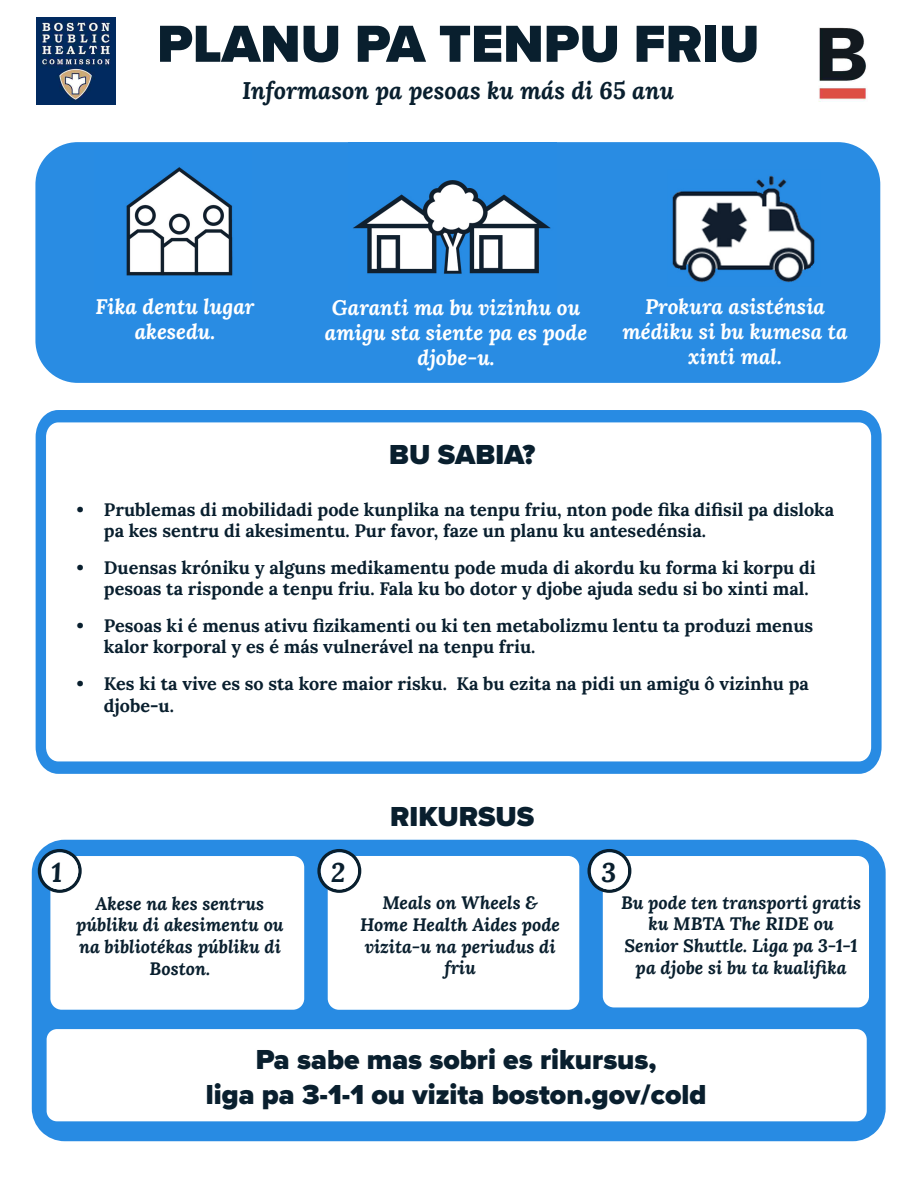
<style>
.page{position:relative;width:918px;height:1188px;background:#fff}
.page>*{position:absolute;margin:0;border:0;box-sizing:border-box;transform-origin:0 0}
.t1{font:900 54px "Proxima Nova";color:#091f2e}
.t2{font:900 28.5px/34.2px "Proxima Nova";color:#091f2e;text-align:center}
.t3{font:italic 700 27px "Lora";color:#091f2e}
.t4{font:italic 700 24px "Lora";color:#091f2e}
.t5{font:italic 700 21px/25.2px "Lora";color:#fff;text-align:center}
.t6{font:700 18px/21.6px "Lora";color:#091f2e}
.t7{font:italic 700 18px/21.6px "Lora";color:#091f2e;text-align:center}
</style>
<div class="page">
<div style="left:35px;top:142px;width:845px;height:241px;background:#298ce3;border-radius:42px"></div>
<img style="left:353px;top:180px;width:198px;height:94px">
<img style="left:126px;top:167px;width:107px;height:109px">
<img style="left:672px;top:175px;width:143px;height:108px">
<img style="left:37px;top:18px;width:79px;height:86px">
<svg style="left:36px;top:410px;width:846px;height:364px"></svg>
<div style="left:32px;top:840px;width:854px;height:301px;background:#288be3"></div>
<div style="left:40px;top:846px;width:275px;height:174px;background:#288be3"></div>
<div style="left:317px;top:846px;width:273px;height:174px;background:#288be3"></div>
<svg style="left:592px;top:846px;width:287px;height:172px"></svg>
<svg style="left:38px;top:849px;width:271px;height:166px"></svg>
<svg style="left:317px;top:849px;width:314px;height:166px"></svg>
<svg style="left:47px;top:1029px;width:820px;height:92px"></svg>
<img style="left:818px;top:27px;width:50px;height:75px">
<p class="t1" style="left:157px;top:4px;width:604px">PLANU PA TENPU FRIU</p>
<p class="t4" style="left:242px;top:74px;width:433px">Informason pa pesoas ku más di 65 anu</p>
<p class="t5" style="left:96px;top:294px;width:160px">Fika dentu lugar akesedu.</p>
<p class="t5" style="left:325px;top:295px;width:264px">Garanti ma bu vizinhu ou amigu sta siente pa es pode djobe-u.</p>
<p class="t5" style="left:622px;top:294px;width:227px">Prokura asisténsia médiku si bu kumesa ta xinti mal.</p>
<p class="t2" style="left:389px;top:437px;width:147px">BU SABIA?</p>
<p class="t6" style="left:104px;top:498px;width:732px;text-indent:-27px">• Prublemas di mobilidadi pode kunplika na tenpu friu, nton pode fika difisil pa disloka pa kes sentru di akesimentu. Pur favor, faze un planu ku antesedénsia.</p>
<p class="t6" style="left:104px;top:556px;width:713px;text-indent:-27px">• Duensas króniku y alguns medikamentu pode muda di akordu ku forma ki korpu di pesoas ta risponde a tenpu friu. Fala ku bo dotor y djobe ajuda sedu si bo xinti mal.</p>
<p class="t6" style="left:104px;top:615px;width:711px;text-indent:-27px">• Pesoas ki é menus ativu fizikamenti ou ki ten metabolizmu lentu ta produzi menus kalor korporal y es é más vulnerável na tenpu friu.</p>
<p class="t6" style="left:104px;top:673px;width:706px;text-indent:-27px">• Kes ki ta vive es so sta kore maior risku. Ka bu ezita na pidi un amigu ô vizinhu pa djobe-u.</p>
<p class="t2" style="left:390px;top:799px;width:146px">RIKURSUS</p>
<p class="t3" style="left:52px;top:854px;width:12px">1</p>
<p class="t3" style="left:331px;top:854px;width:16px">2</p>
<p class="t3" style="left:601px;top:854px;width:16px">3</p>
<p class="t7" style="left:76px;top:892px;width:209px">Akese na kes sentrus públiku di akesimentu ou na bibliotékas públiku di<br>Boston.</p>
<p class="t7" style="left:360px;top:892px;width:201px">Meals on Wheels &amp;<br>Home Health Aides pode vizita-u na periudus di friu</p>
<p class="t7" style="left:621px;top:891px;width:242px">Bu pode ten transporti gratis ku MBTA The RIDE ou</p>
<p class="t7" style="left:625px;top:935px;width:235px">Senior Shuttle. Liga pa 3-1-1 pa djobe si bu ta kualifika</p>
<p class="t2" style="left:206px;top:1043px;width:502px">Pa sabe mas sobri es rikursus,<br>liga pa 3-1-1 ou vizita boston.gov/cold</p>
</div>
